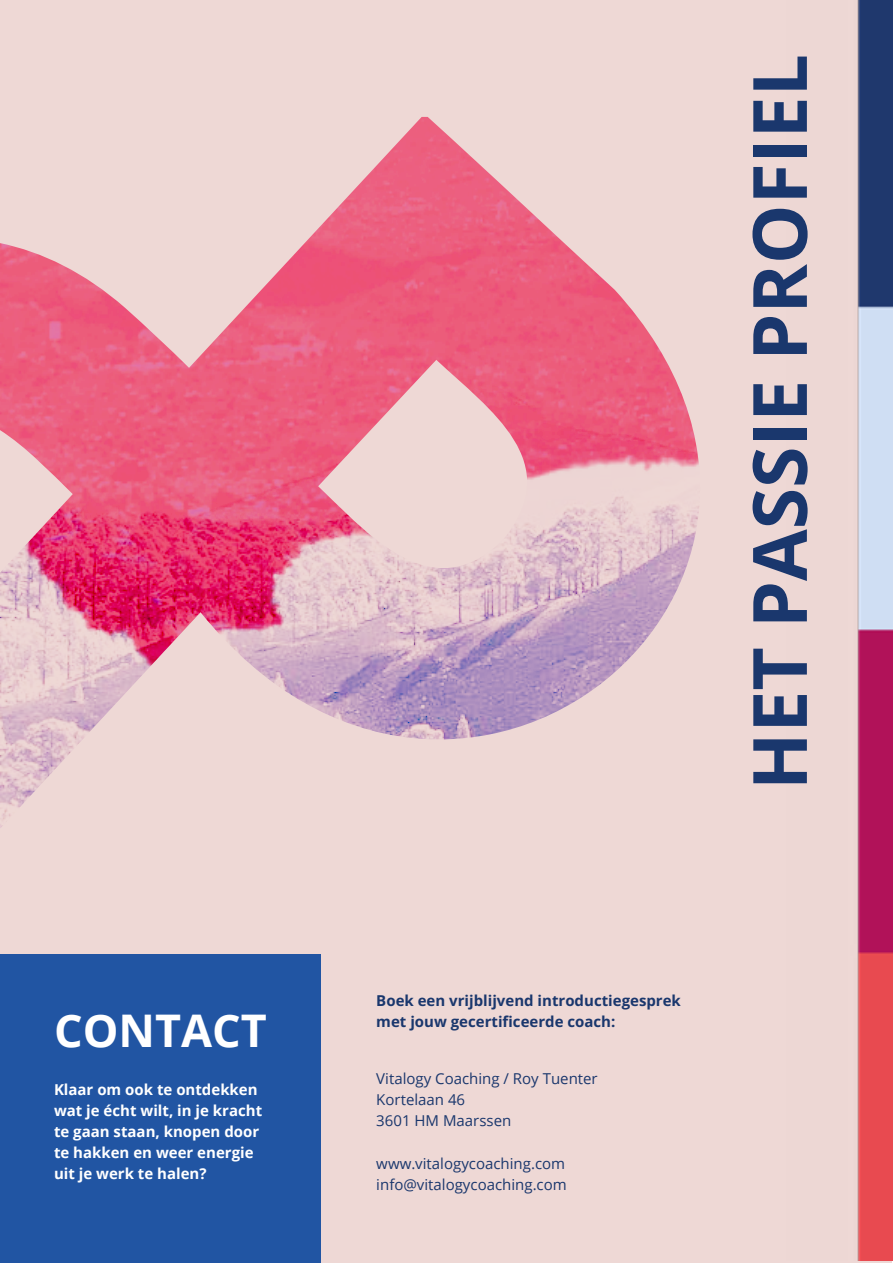
<style>
.page{position:relative;width:893px;height:1263px;background:#fff}
.page>*{position:absolute;margin:0;border:0;box-sizing:border-box;transform-origin:0 0}
.t1{font:700 75px "Open Sans";color:#1a376d}
.t2{font:700 45px "Open Sans";color:#fff}
.t3{font:700 15px/21px "Open Sans";color:#fff}
.t4{font:15px/21px "Open Sans";color:#1a376d}
.t5{font:700 15px/21px "Open Sans";color:#1a376d}
</style>
<div class="page">
<div style="left:0;top:0;width:892px;height:1263px;background:#eed8d5"></div>
<img style="left:857px;top:0;width:36px;height:1261px">
<div style="left:0;top:955px;width:320px;height:308px;background:#2155a3"></div>
<img style="left:0;top:117px;width:882px;height:815px">
<h2 class="t2" style="left:54px;top:998px;width:214px">CONTACT</h2>
<p class="t3" style="left:54px;top:1078px;width:210px">Klaar om ook te ontdekken wat je écht wilt, in je kracht te gaan staan, knopen door te hakken en weer energie uit je werk te halen?</p>
<h1 class="t1" style="left:727px;top:790px;width:737px;rotate:-90deg">HET PASSIE PROFIEL</h1>
<p class="t5" style="left:376px;top:990px;width:306px">Boek een vrijblijvend introductiegesprek met jouw gecertificeerde coach:</p>
<p class="t4" style="left:376px;top:1067px;width:223px">Vitalogy Coaching / Roy Tuenter<br>Kortelaan 46<br>3601 HM Maarssen</p>
<p class="t4" style="left:376px;top:1152px;width:192px">www.vitalogycoaching.com info@vitalogycoaching.com</p>
</div>
